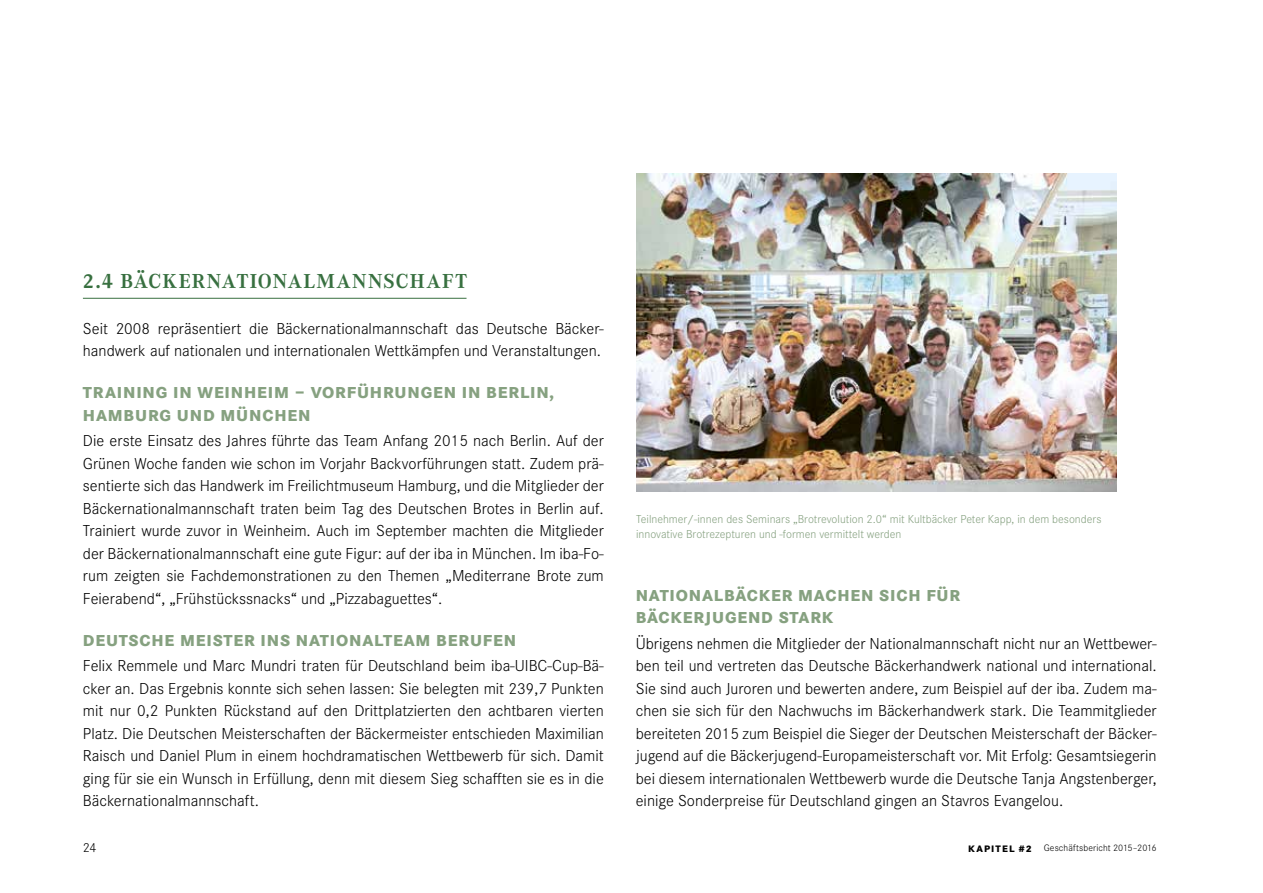
<style>
.page{position:relative;width:1263px;height:893px;background:#fff}
.page>*{position:absolute;margin:0;border:0;box-sizing:border-box;transform-origin:0 0}
.t1{font:700 21px "Corporate A";letter-spacing:.045em;color:#387040}
.t2{font:300 16.5px/22.5px "Corporate S";color:#000;text-align:justify}
.t3{font:800 16.5px/22.5px "Corporate S";letter-spacing:.05em;color:#86a180}
.t4{font:300 13.5px "Corporate S";color:#000}
.t5{font:300 12px/15px "Corporate S";color:#86a180}
.t6{font:300 9.75px "Corporate S";letter-spacing:.01em;color:#000}
.s1{font-weight:800}
</style>
<div class="page">
<hr style="left:83px;top:298px;width:383px;height:1px;background:#387040">
<img style="left:636px;top:174px;width:481px;height:317px">
<p class="t1" style="left:83px;top:269px;width:386px">2.4 BÄCKERNATIONALMANNSCHAFT</p>
<p class="t2" style="left:83px;top:317px;width:522px">Seit 2008 repräsentiert die Bäckernationalmannschaft das Deutsche Bäcker&shy;handwerk auf nationalen und internationalen Wettkämpfen und Veranstaltungen.</p>
<p class="t3" style="left:83px;top:382px;width:473px">TRAINING IN WEINHEIM – VORFÜHRUNGEN IN BERLIN,<br>HAMBURG UND MÜNCHEN</p>
<p class="t2" style="left:83px;top:430px;width:522px">Die erste Einsatz des Jahres führte das Team Anfang 2015 nach Berlin. Auf der Grünen Woche fanden wie schon im Vorjahr Backvorführungen statt. Zudem prä&shy;sentierte sich das Handwerk im Freilichtmuseum Hamburg, und die Mitglieder der Bäckernationalmannschaft traten beim Tag des Deutschen Brotes in Berlin auf.<br>Trainiert wurde zuvor in Weinheim. Auch im September machten die Mitglieder der Bäckernationalmannschaft eine gute Figur: auf der iba in München. Im iba-Fo&shy;rum zeigten sie Fachdemonstrationen zu den Themen „Mediterrane Brote zum Feierabend“, „Frühstückssnacks“ und „Pizzabaguettes“.</p>
<p class="t3" style="left:83px;top:629px;width:435px">DEUTSCHE MEISTER INS NATIONALTEAM BERUFEN</p>
<p class="t2" style="left:83px;top:655px;width:522px">Felix Remmele und Marc Mundri traten für Deutschland beim iba-UIBC-Cup-Bä&shy;cker an. Das Ergebnis konnte sich sehen lassen: Sie belegten mit 239,7 Punkten mit nur 0,2 Punkten Rückstand auf den Drittplatzierten den achtbaren vierten Platz. Die Deutschen Meisterschaften der Bäckermeister entschieden Maximilian Raisch und Daniel Plum in einem hochdramatischen Wettbewerb für sich. Damit ging für sie ein Wunsch in Erfüllung, denn mit diesem Sieg schafften sie es in die Bäckernationalmannschaft.</p>
<p class="t5" style="left:636px;top:511px;width:467px">Teilnehmer/-innen des Seminars „Brotrevolution 2.0“ mit Kultbäcker Peter Kapp, in dem besonders innovative Brotrezepturen und -formen vermittelt werden</p>
<p class="t3" style="left:636px;top:584px;width:326px">NATIONALBÄCKER MACHEN SICH FÜR<br>BÄCKERJUGEND STARK</p>
<p class="t2" style="left:636px;top:632px;width:522px">Übrigens nehmen die Mitglieder der Nationalmannschaft nicht nur an Wettbewer&shy;ben teil und vertreten das Deutsche Bäckerhandwerk national und international.<br>Sie sind auch Juroren und bewerten andere, zum Beispiel auf der iba. Zudem ma&shy;chen sie sich für den Nachwuchs im Bäckerhandwerk stark. Die Teammitglieder bereiteten 2015 zum Beispiel die Sieger der Deutschen Meisterschaft der Bäcker&shy;jugend auf die Bäckerjugend-Europameisterschaft vor. Mit Erfolg: Gesamtsiegerin bei diesem internationalen Wettbewerb wurde die Deutsche Tanja Angstenberger, einige Sonderpreise für Deutschland gingen an Stavros Evangelou.</p>
<p class="t4" style="left:83px;top:840px;width:15px">24</p>
<p class="t6" style="left:968px;top:843px;width:190px"><span class="s1">KAPITEL #2</span> Geschäftsbericht 2015–2016</p>
</div>
